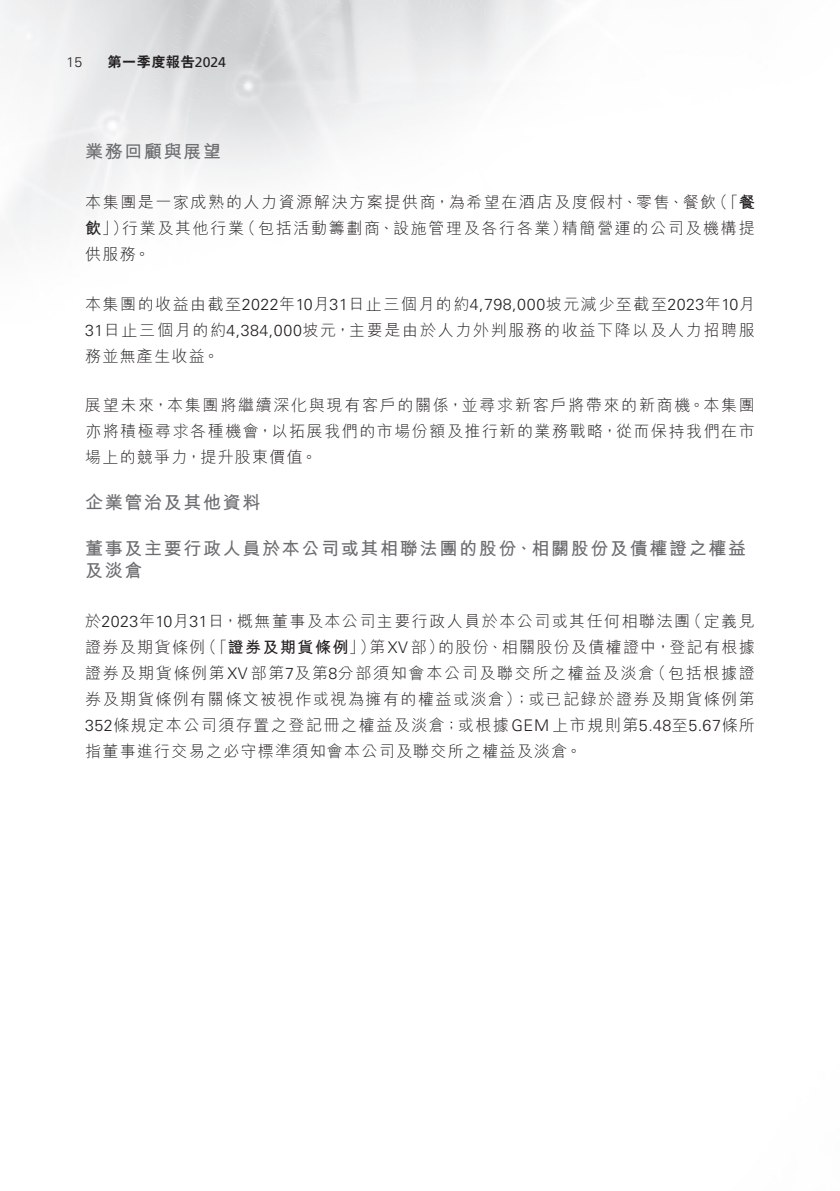
<style>
.page{position:relative;width:840px;height:1191px;background:#fff}
.page>*{position:absolute;margin:0;border:0;box-sizing:border-box;transform-origin:0 0}
.t1{font:700 18px/22px "M Hei HK";letter-spacing:.09em;color:#6c6d70}
.t2{font:300 16px/26px "M Hei HK";letter-spacing:.095em;color:#231f20;text-align:justify}
.t3{font:800 14px "C Hei 2 HK";letter-spacing:.05em;color:#231f20}
.t4{font:300 14px "Univers LT Std";color:#231f20}
.s1{font-family:"Frutiger LT Std";font-weight:400}
.s2{font-weight:700}
.s3{font-family:"Univers LT Std"}
</style>
<div class="page">
<p class="t4" style="left:67px;top:53px;width:17px">15</p>
<p class="t3" style="left:107px;top:55px;width:120px">第一季度報告<span class="s1">2024</span></p>
<p class="t1" style="left:85px;top:139px;width:137px">業務回顧與展望</p>
<p class="t2" style="left:85px;top:189px;width:670px">本集團是一家成熟的人力資源解決方案提供商，為希望在酒店及度假村、零售、餐飲（「<span class="s2">餐飲</span>」）行業及其他行業（包括活動籌劃商、設施管理及各行各業）精簡營運的公司及機構提供服務。</p>
<p class="t2" style="left:85px;top:290px;width:671px">本集團的收益由截至<span class="s3">2022</span>年<span class="s3">10</span>月<span class="s3">31</span>日止三個月的約<span class="s3">4,798,000</span>坡元減少至截至<span class="s3">2023</span>年<span class="s3">10</span>月<span class="s3">31</span>日止三個月的約<span class="s3">4,384,000</span>坡元，主要是由於人力外判服務的收益下降以及人力招聘服務並無產生收益。</p>
<p class="t2" style="left:85px;top:392px;width:670px">展望未來，本集團將繼續深化與現有客戶的關係，並尋求新客戶將帶來的新商機。本集團亦將積極尋求各種機會，以拓展我們的市場份額及推行新的業務戰略，從而保持我們在市場上的競爭力，提升股東價值。</p>
<p class="t1" style="left:85px;top:490px;width:177px">企業管治及其他資料</p>
<p class="t1" style="left:85px;top:536px;width:662px">董事及主要行政人員於本公司或其相聯法團的股份、相關股份及債權證之權益及淡倉</p>
<p class="t2" style="left:85px;top:608px;width:671px">於<span class="s3">2023</span>年<span class="s3">10</span>月<span class="s3">31</span>日，概無董事及本公司主要行政人員於本公司或其任何相聯法團（定義見證券及期貨條例（「<span class="s2">證券及期貨條例</span>」）第<span class="s3">XV</span>部）的股份、相關股份及債權證中，登記有根據證券及期貨條例第<span class="s3">XV</span>部第<span class="s3">7</span>及第<span class="s3">8</span>分部須知會本公司及聯交所之權益及淡倉（包括根據證券及期貨條例有關條文被視作或視為擁有的權益或淡倉）；或已記錄於證券及期貨條例第<span class="s3">352</span>條規定本公司須存置之登記冊之權益及淡倉；或根據<span class="s3">GEM</span>上市規則第<span class="s3">5.48</span>至<span class="s3">5.67</span>條所指董事進行交易之必守標準須知會本公司及聯交所之權益及淡倉。</p>
</div>
